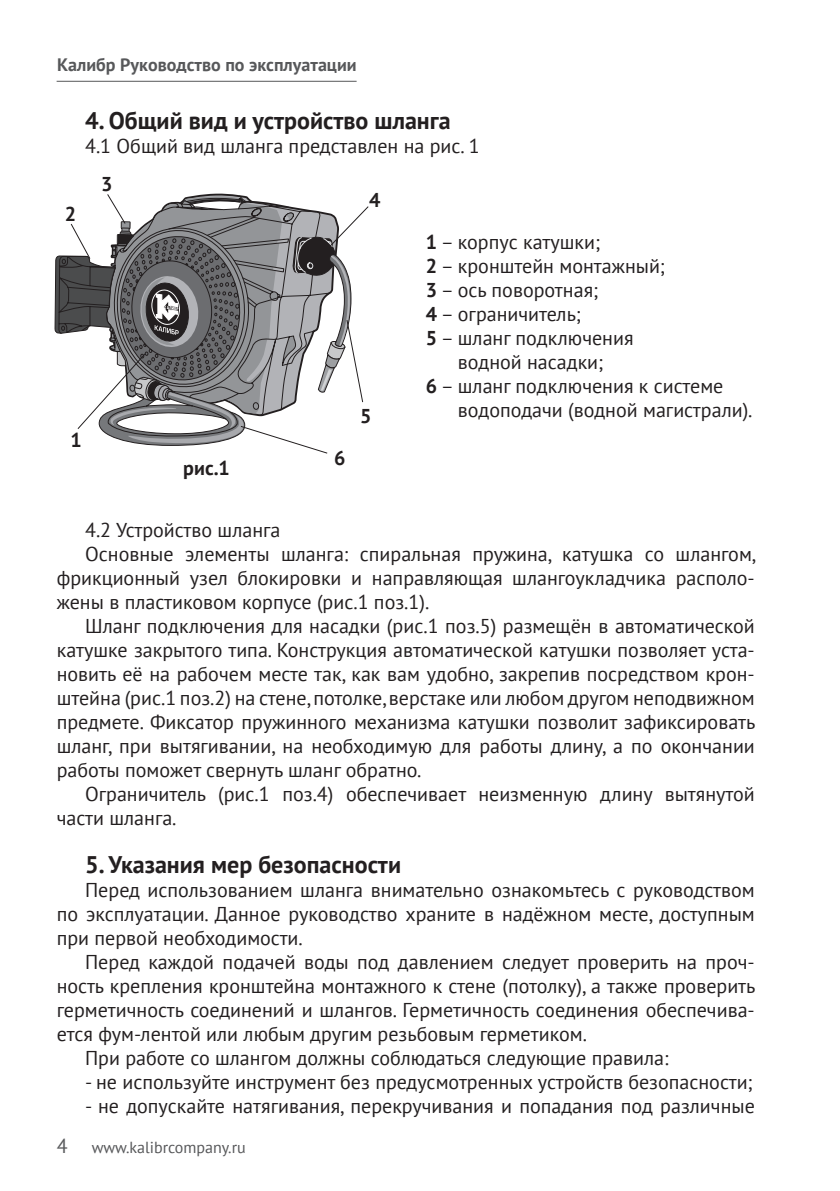
<style>
.page{position:relative;width:840px;height:1191px;background:#fff}
.page>*{position:absolute;margin:0;border:0;box-sizing:border-box;transform-origin:0 0}
.t1{font:700 24px "PT Sans";color:#231f20}
.t2{font:20px/24px "PT Sans";color:#231f20;text-align:justify}
.t3{font:700 20px "PT Sans";color:#231f20}
.t4{font:700 18px "PT Sans";color:#57585a}
.t5{font:16px "PT Sans";color:#57585a}
.s1{font-weight:700}
.s2{font-size:20px}
</style>
<div class="page">
<hr style="left:57px;top:81px;width:299px;height:1px;background:#57585a">
<svg style="left:54px;top:193px;width:315px;height:261px"></svg>
<p class="t4" style="left:57px;top:52px;width:301px">Калибр Руководство по эксплуатации</p>
<p class="t3" style="left:65px;top:200px;width:13px">2</p>
<p class="t1" style="left:85px;top:104px;width:367px">4. Общий вид и устройство шланга</p>
<p class="t2" style="left:85px;top:133px;width:396px">4.1 Общий вид шланга представлен на рис. 1</p>
<p class="t3" style="left:101px;top:171px;width:13px">3</p>
<p class="t3" style="left:369px;top:186px;width:13px">4</p>
<p class="t3" style="left:360px;top:402px;width:13px">5</p>
<p class="t2" style="left:425px;top:229px;width:176px"><span class="s1">1</span> – корпус катушки;</p>
<p class="t2" style="left:425px;top:253px;width:241px"><span class="s1">2</span> – кронштейн монтажный;</p>
<p class="t2" style="left:425px;top:277px;width:174px"><span class="s1">3</span> – ось поворотная;</p>
<p class="t2" style="left:425px;top:301px;width:157px"><span class="s1">4</span> – ограничитель;</p>
<p class="t2" style="left:425px;top:325px;width:209px"><span class="s1">5</span> – шланг подключения</p>
<p class="t2" style="left:457px;top:349px;width:147px">водной насадки;</p>
<p class="t2" style="left:425px;top:373px;width:299px"><span class="s1">6</span> – шланг подключения к системе</p>
<p class="t2" style="left:457px;top:397px;width:296px">водоподачи (водной магистрали).</p>
<p class="t3" style="left:70px;top:426px;width:13px">1</p>
<p class="t3" style="left:183px;top:454px;width:48px">рис.1</p>
<p class="t3" style="left:334px;top:445px;width:13px">6</p>
<p class="t2" style="left:85px;top:517px;width:197px">4.2 Устройство шланга</p>
<p class="t2" style="left:85px;top:541px;width:672px">Основные элементы шланга: спиральная пружина, катушка со шлангом,</p>
<p class="t2" style="left:57px;top:565px;width:699px">фрикционный узел блокировки и направляющая шлангоукладчика располо-</p>
<p class="t2" style="left:57px;top:589px;width:374px">жены в пластиковом корпусе (рис.1 поз.1).</p>
<p class="t2" style="left:85px;top:613px;width:670px">Шланг подключения для насадки (рис.1 поз.5) размещён в автоматической</p>
<p class="t2" style="left:57px;top:637px;width:699px">катушке закрытого типа. Конструкция автоматической катушки позволяет уста-</p>
<p class="t2" style="left:57px;top:661px;width:699px">новить её на рабочем месте так, как вам удобно, закрепив посредством крон-</p>
<p class="t2" style="left:57px;top:685px;width:699px">штейна (рис.1 поз.2) на стене, потолке, верстаке или любом другом неподвижном</p>
<p class="t2" style="left:57px;top:709px;width:700px">предмете. Фиксатор пружинного механизма катушки позволит зафиксировать</p>
<p class="t2" style="left:57px;top:733px;width:699px">шланг, при вытягивании, на необходимую для работы длину, а по окончании</p>
<p class="t2" style="left:57px;top:757px;width:366px">работы поможет свернуть шланг обратно.</p>
<p class="t2" style="left:85px;top:781px;width:670px">Ограничитель (рис.1 поз.4) обеспечивает неизменную длину вытянутой</p>
<p class="t2" style="left:57px;top:805px;width:121px">части шланга.</p>
<p class="t1" style="left:85px;top:848px;width:317px">5. Указания мер безопасности</p>
<p class="t2" style="left:57px;top:877px;width:699px;text-indent:28px">Перед использованием шланга внимательно ознакомьтесь с руководством по эксплуатации. Данное руководство храните в надёжном месте, доступным при первой необходимости.</p>
<p class="t2" style="left:85px;top:949px;width:670px">Перед каждой подачей воды под давлением следует проверить на проч-</p>
<p class="t2" style="left:57px;top:973px;width:700px">ность крепления кронштейна монтажного к стене (потолку), а также проверить</p>
<p class="t2" style="left:57px;top:997px;width:699px">герметичность соединений и шлангов. Герметичность соединения обеспечива-</p>
<p class="t2" style="left:57px;top:1021px;width:531px">ется фум-лентой или любым другим резьбовым герметиком.</p>
<p class="t2" style="left:85px;top:1045px;width:584px">При работе со шлангом должны соблюдаться следующие правила:</p>
<p class="t2" style="left:85px;top:1069px;width:668px">- не используйте инструмент без предусмотренных устройств безопасности;</p>
<p class="t2" style="left:85px;top:1093px;width:670px">- не допускайте натягивания, перекручивания и попадания под различные</p>
<p class="t5" style="left:57px;top:1136px;width:190px"><span class="s2">4</span> www.kalibrcompany.ru</p>
</div>
